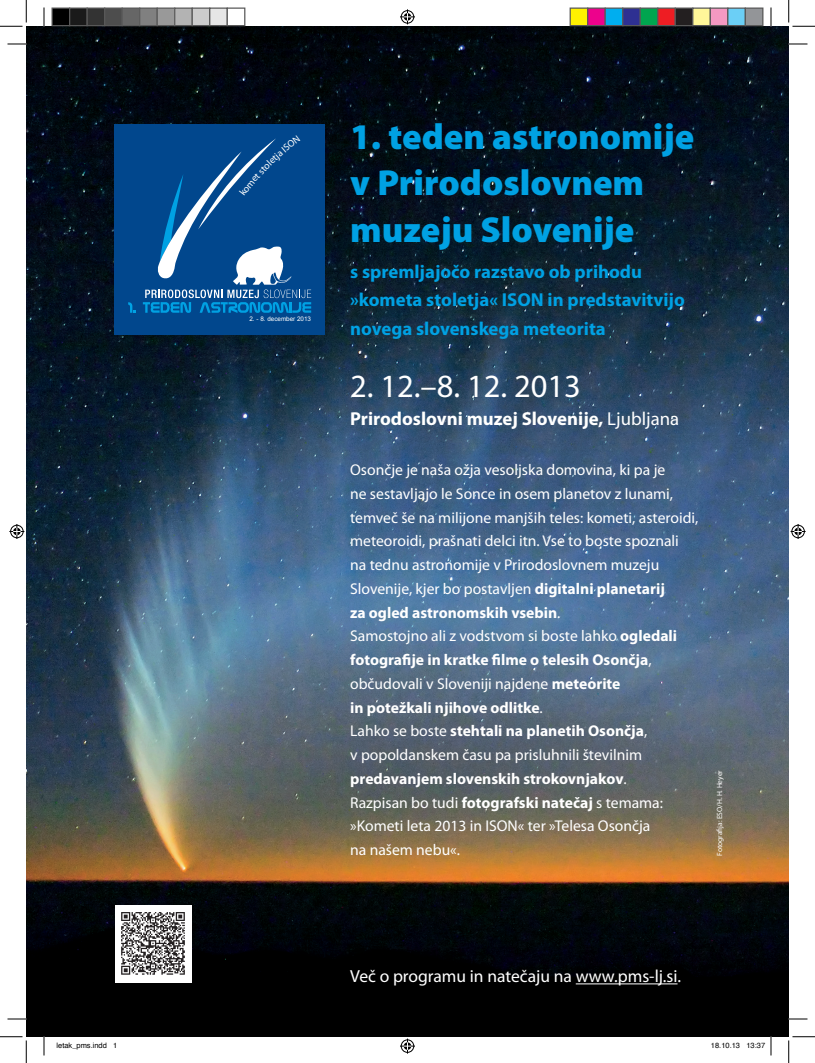
<style>
.page{position:relative;width:815px;height:1063px;background:#fff}
.page>*{position:absolute;margin:0;border:0;box-sizing:border-box;transform-origin:0 0}
.t1{font:900 36.25px/46.2px "Myriad Pro";color:#00a1e3}
.t2{font:32.5px "Myriad Pro";color:#fff}
.t3{font:700 18.75px/28.8px "Myriad Pro";color:#00a1e3}
.t4{font:700 18.75px "Myriad Pro";color:#fff}
.t5{font:17.5px "Myriad Pro";color:#fff}
.t6{font:15.62px/23.8px "Myriad Pro";color:#fff}
.t7{font:7.5px "Helvetica";color:#000}
.t8{font:7.5px "Myriad Pro";letter-spacing:-.005em;color:#fff}
.t9{font:6.25px "Arial";color:#fff}
.s1{font-weight:400}
.s2{font-weight:700}
</style>
<div class="page">
<img style="left:26px;top:26px;width:762px;height:1010px">
<div style="left:115px;top:125px;width:210px;height:210px;background:#01478d"></div>
<svg style="left:128px;top:302px;width:8px;height:11px"></svg>
<img style="left:115px;top:904px;width:76px;height:78px">
<hr style="left:575px;top:983px;width:102px;height:1px;background:#fff">
<svg style="left:8px;top:43px;width:18px;height:2px"></svg>
<svg style="left:788px;top:43px;width:19px;height:2px"></svg>
<svg style="left:8px;top:1018px;width:18px;height:1px"></svg>
<svg style="left:788px;top:1018px;width:19px;height:1px"></svg>
<svg style="left:43px;top:8px;width:2px;height:18px"></svg>
<svg style="left:43px;top:1036px;width:2px;height:19px"></svg>
<svg style="left:770px;top:8px;width:1px;height:18px"></svg>
<svg style="left:0;top:0;width:27px;height:27px"></svg>
<svg style="left:0;top:1036px;width:27px;height:26px"></svg>
<svg style="left:788px;top:0;width:26px;height:27px"></svg>
<svg style="left:788px;top:1036px;width:26px;height:26px"></svg>
<svg style="left:400px;top:9px;width:15px;height:15px"></svg>
<svg style="left:400px;top:1038px;width:15px;height:15px"></svg>
<svg style="left:9px;top:524px;width:15px;height:15px"></svg>
<svg style="left:790px;top:524px;width:15px;height:15px"></svg>
<div style="left:52px;top:8px;width:18px;height:18px;background:#000"></div>
<div style="left:51px;top:8px;width:19px;height:18px;border:1px solid #595959"></div>
<div style="left:70px;top:8px;width:17px;height:18px;background:#1a1a1a"></div>
<div style="left:69px;top:8px;width:19px;height:18px;border:1px solid #595959"></div>
<div style="left:87px;top:8px;width:18px;height:18px;background:#333"></div>
<div style="left:86px;top:8px;width:19px;height:18px;border:1px solid #595959"></div>
<div style="left:105px;top:8px;width:17px;height:18px;background:#4d4d4d"></div>
<div style="left:104px;top:8px;width:19px;height:18px;border:1px solid #595959"></div>
<div style="left:122px;top:8px;width:18px;height:18px;background:#666"></div>
<div style="left:121px;top:8px;width:19px;height:18px;border:1px solid #595959"></div>
<div style="left:140px;top:8px;width:17px;height:18px;background:#808080"></div>
<div style="left:139px;top:8px;width:19px;height:18px;border:1px solid #595959"></div>
<div style="left:157px;top:8px;width:18px;height:18px;background:#999"></div>
<div style="left:156px;top:8px;width:19px;height:18px;border:1px solid #595959"></div>
<div style="left:175px;top:8px;width:17px;height:18px;background:#b3b3b3"></div>
<div style="left:174px;top:8px;width:19px;height:18px;border:1px solid #595959"></div>
<div style="left:192px;top:8px;width:18px;height:18px;background:#ccc"></div>
<div style="left:191px;top:8px;width:19px;height:18px;border:1px solid #595959"></div>
<div style="left:210px;top:8px;width:17px;height:18px;background:#e6e6e6"></div>
<div style="left:209px;top:8px;width:19px;height:18px;border:1px solid #595959"></div>
<div style="left:226px;top:8px;width:19px;height:18px;border:1px solid #595959"></div>
<div style="left:570px;top:8px;width:17px;height:18px;background:#fff101"></div>
<div style="left:569px;top:8px;width:19px;height:18px;border:1px solid #595959"></div>
<div style="left:587px;top:8px;width:18px;height:18px;background:#ed028c"></div>
<div style="left:587px;top:8px;width:18px;height:18px;border:1px solid #595959"></div>
<div style="left:605px;top:8px;width:17px;height:18px;background:#00aeef"></div>
<div style="left:604px;top:8px;width:19px;height:18px;border:1px solid #595959"></div>
<div style="left:622px;top:8px;width:18px;height:18px;background:#2e3092"></div>
<div style="left:622px;top:8px;width:18px;height:18px;border:1px solid #595959"></div>
<div style="left:640px;top:8px;width:17px;height:18px;background:#00a54f"></div>
<div style="left:639px;top:8px;width:19px;height:18px;border:1px solid #595959"></div>
<div style="left:657px;top:8px;width:18px;height:18px;background:#ee1d23"></div>
<div style="left:657px;top:8px;width:18px;height:18px;border:1px solid #595959"></div>
<div style="left:675px;top:8px;width:17px;height:18px;background:#231f20"></div>
<div style="left:674px;top:8px;width:19px;height:18px;border:1px solid #595959"></div>
<div style="left:692px;top:8px;width:18px;height:18px;background:#fff79a"></div>
<div style="left:692px;top:8px;width:18px;height:18px;border:1px solid #595959"></div>
<div style="left:710px;top:8px;width:17px;height:18px;background:#f499c2"></div>
<div style="left:709px;top:8px;width:19px;height:18px;border:1px solid #595959"></div>
<div style="left:727px;top:8px;width:18px;height:18px;background:#6bcff6"></div>
<div style="left:727px;top:8px;width:18px;height:18px;border:1px solid #595959"></div>
<div style="left:745px;top:8px;width:17px;height:18px;background:#939598"></div>
<div style="left:744px;top:8px;width:19px;height:18px;border:1px solid #595959"></div>
<svg style="left:746px;top:1036px;width:25px;height:19px"></svg>
<svg style="left:143px;top:138px;width:168px;height:175px"></svg>
<p class="t9" style="left:249px;top:315px;width:63px">2. - 8. december 2013</p>
<h1 class="t1" style="left:350px;top:114px;width:345px">1. teden astronomije v Prirodoslovnem muzeju Slovenije</h1>
<p class="t3" style="left:350px;top:257px;width:336px">s spremljajočo razstavo ob prihodu »kometa stoletja« ISON in predstavitvijo novega slovenskega meteorita</p>
<h2 class="t2" style="left:350px;top:368px;width:232px">2. 12.–8. 12. 2013</h2>
<p class="t4" style="left:350px;top:408px;width:330px">Prirodoslovni muzej Slovenije, <span class="s1">Ljubljana</span></p>
<p class="t6" style="left:350px;top:458px;width:349px">Osončje je naša ožja vesoljska domovina, ki pa je<br>ne sestavljajo le Sonce in osem planetov z lunami, temveč še na milijone manjših teles: kometi, asteroidi, meteoroidi, prašnati delci itn. Vse to boste spoznali na tednu astronomije v Prirodoslovnem muzeju Slovenije, kjer bo postavljen <span class="s2">digitalni planetarij<br>za ogled astronomskih vsebin</span>.<br>Samostojno ali z vodstvom si boste lahko <span class="s2">ogledali fotografije in kratke filme o telesih Osončja</span>, občudovali v Sloveniji najdene <span class="s2">meteorite<br>in potežkali njihove odlitke</span>.<br>Lahko se boste <span class="s2">stehtali na planetih Osončja</span>,<br>v popoldanskem času pa prisluhnili številnim <span class="s2">predavanjem slovenskih strokovnjakov</span>.<br>Razpisan bo tudi <span class="s2">fotografski natečaj</span> s temama: »Kometi leta 2013 in ISON« ter »Telesa Osončja<br>na našem nebu«.</p>
<p class="t8" style="left:715px;top:855px;width:87px;rotate:-90deg">Fotografija: ESO/H. H. Heyer</p>
<p class="t5" style="left:350px;top:966px;width:332px">Več o programu in natečaju na www.pms-lj.si.</p>
<p class="t7" style="left:56px;top:1039px;width:62px">letak_pms.indd 1</p>
<p class="t7" style="left:710px;top:1039px;width:56px">18.10.13 13:37</p>
</div>
